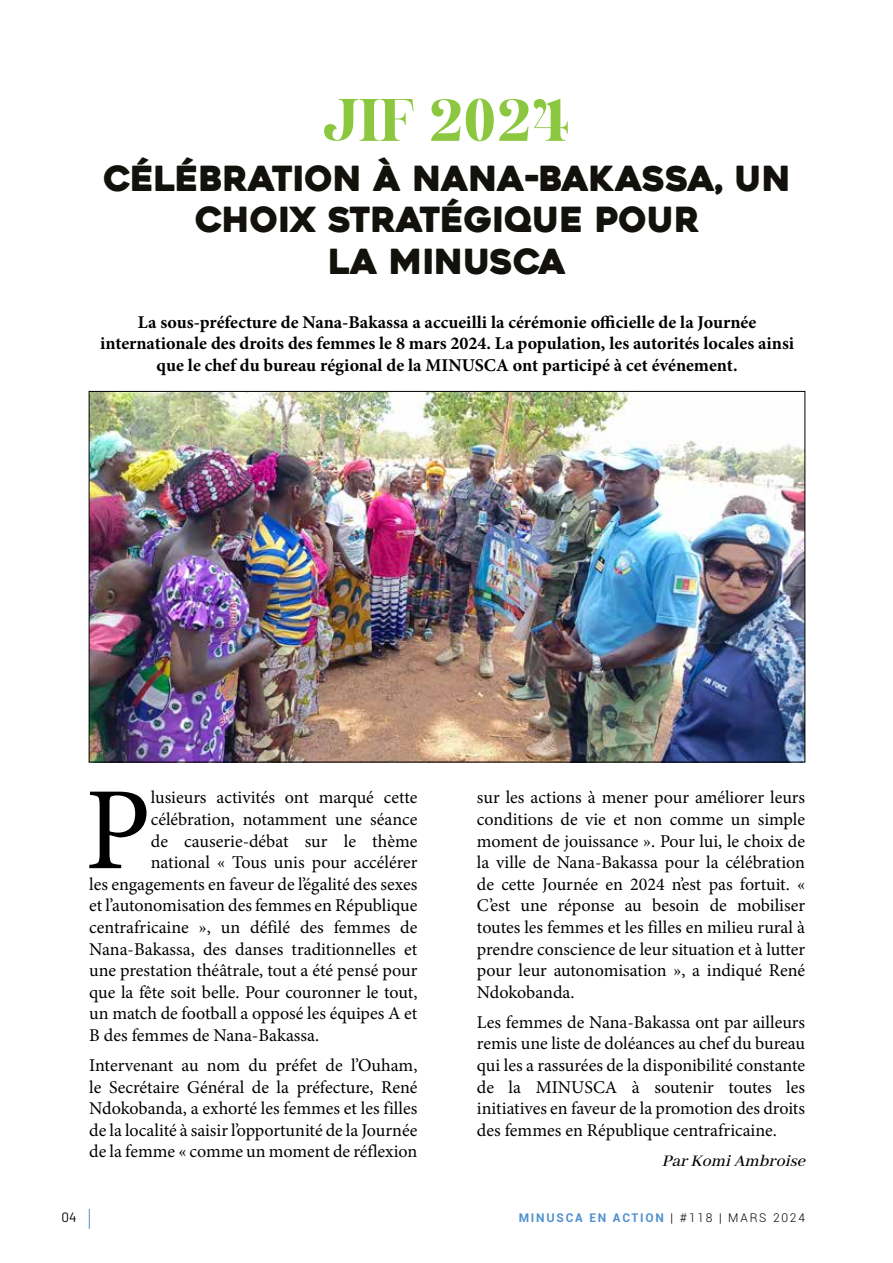
<style>
.page{position:relative;width:893px;height:1263px;background:#fff}
.page>*{position:absolute;margin:0;border:0;box-sizing:border-box;transform-origin:0 0}
.t1{font:117.75px "Mignon";color:#000}
.t2{font:54px "AL Nevrada Personal Use Only";color:#8cc740}
.t3{font:34.5px/41.4px "Heavitas";color:#12110c;text-align:center}
.t4{font:18px/21.6px "Mignon";color:#000;text-align:justify}
.t5{font:700 18px/21.6px "Minion Pro";color:#000;text-align:center}
.t6{font:italic 500 18px "Abhaya Libre";color:#000}
.t7{font:13.5px "Barlow";color:#000}
.t8{font:700 12px "Roboto";letter-spacing:.15em;color:#5091cd}
.s1{font-weight:300;color:#000}
</style>
<div class="page">
<svg style="left:89px;top:1209px;width:1px;height:20px"></svg>
<img style="left:91px;top:393px;width:712px;height:367px">
<h2 class="t2" style="left:324px;top:91px;width:248px">JIF 2024</h2>
<h3 class="t3" style="left:103px;top:158px;width:689px">CÉLÉBRATION À NANA-BAKASSA, UN<br>CHOIX STRATÉGIQUE POUR<br>LA MINUSCA</h3>
<p class="t5" style="left:100px;top:311px;width:695px">La sous-préfecture de Nana-Bakassa a accueilli la cérémonie officielle de la Journée internationale des droits des femmes le 8 mars 2024. La population, les autorités locales ainsi que le chef du bureau régional de la MINUSCA ont participé à cet événement.</p>
<h1 class="t1" style="left:85px;top:752px;width:68px">P</h1>
<p class="t4" style="left:151px;top:787px;width:268px">lusieurs activités ont marqué cette</p>
<p class="t4" style="left:151px;top:808px;width:268px">célébration, notamment une séance</p>
<p class="t4" style="left:151px;top:830px;width:268px">de causerie-débat sur le thème</p>
<p class="t4" style="left:151px;top:852px;width:268px">national « Tous unis pour accélérer</p>
<p class="t4" style="left:89px;top:873px;width:330px">les engagements en faveur de l’égalité des sexes</p>
<p class="t4" style="left:89px;top:895px;width:330px">et l’autonomisation des femmes en République</p>
<p class="t4" style="left:89px;top:916px;width:330px">centrafricaine », un défilé des femmes de</p>
<p class="t4" style="left:89px;top:938px;width:330px">Nana-Bakassa, des danses traditionnelles et</p>
<p class="t4" style="left:89px;top:960px;width:330px">une prestation théâtrale, tout a été pensé pour</p>
<p class="t4" style="left:89px;top:981px;width:330px">que la fête soit belle. Pour couronner le tout,</p>
<p class="t4" style="left:89px;top:1003px;width:330px">un match de football a opposé les équipes A et</p>
<p class="t4" style="left:89px;top:1024px;width:231px">B des femmes de Nana-Bakassa.</p>
<p class="t4" style="left:89px;top:1054px;width:330px">Intervenant au nom du préfet de l’Ouham, le Secrétaire Général de la préfecture, René Ndokobanda, a exhorté les femmes et les filles de la localité à saisir l’opportunité de la Journée de la femme « comme un moment de réflexion</p>
<p class="t7" style="left:61px;top:1209px;width:17px">04</p>
<p class="t4" style="left:477px;top:787px;width:330px">sur les actions à mener pour améliorer leurs conditions de vie et non comme un simple moment de jouissance ». Pour lui, le choix de la ville de Nana-Bakassa pour la célébration de cette Journée en 2024 n’est pas fortuit. « C’est une réponse au besoin de mobiliser toutes les femmes et les filles en milieu rural à prendre conscience de leur situation et à lutter pour leur autonomisation », a indiqué René Ndokobanda.</p>
<p class="t4" style="left:477px;top:1011px;width:330px">Les femmes de Nana-Bakassa ont par ailleurs remis une liste de doléances au chef du bureau qui les a rassurées de la disponibilité constante de la MINUSCA à soutenir toutes les initiatives en faveur de la promotion des droits des femmes en République centrafricaine.</p>
<p class="t6" style="left:662px;top:1151px;width:150px">ParKomiAmbroise</p>
<p class="t8" style="left:519px;top:1209px;width:288px">MINUSCA EN ACTION <span class="s1">| #118 | MARS 2024</span></p>
</div>
